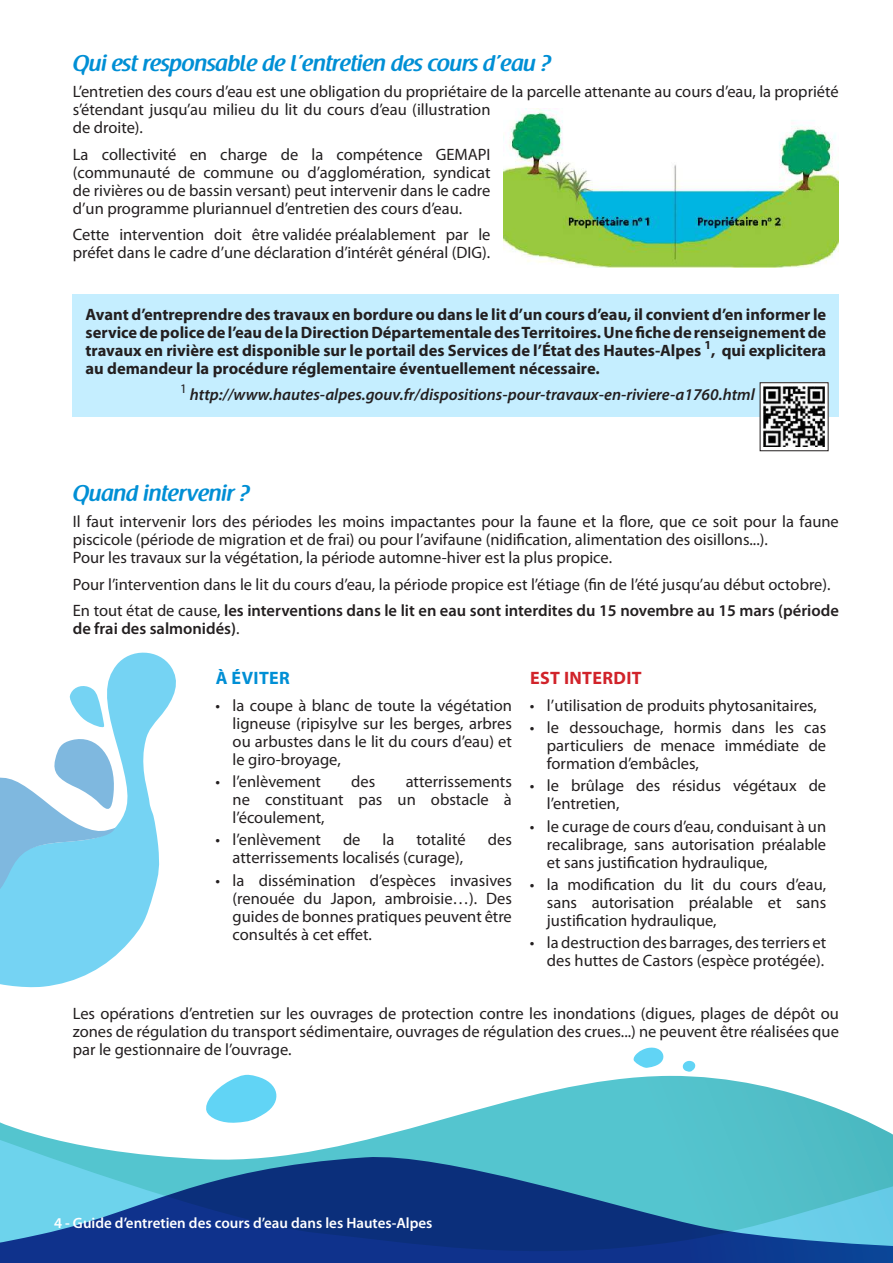
<style>
.page{position:relative;width:893px;height:1263px;background:#fff}
.page>*{position:absolute;margin:0;border:0;box-sizing:border-box;transform-origin:0 0}
.t1{font:600 22.5px "Raspoutine";color:#008fd5}
.t2{font:700 18px "Myriad Pro";letter-spacing:.02em;color:#d1232a}
.t3{font:700 18px "Myriad Pro";letter-spacing:.02em;color:#008fd5}
.t4{font:16.5px/18px "Myriad Pro";color:#231f20;text-align:justify}
.t5{font:700 16.5px/18px "Myriad Pro";color:#231f20;text-align:justify}
.t6{font:italic 600 16.5px "Myriad Pro";color:#231f20}
.t7{font:600 16.5px "Myriad Pro";color:#231f20}
.t8{font:600 15px "Myriad Pro";color:#fff}
.t9{font:13.05px "Myriad Pro";color:#231f20}
.s1{font-weight:600}
.s2{font-weight:400}
</style>
<div class="page">
<svg style="left:455px;top:1075px;width:400px;height:41px"></svg>
<svg style="left:0;top:1119px;width:893px;height:144px;background:#468ab4"></svg>
<img style="left:503px;top:108px;width:336px;height:160px">
<div style="left:73px;top:294px;width:766px;height:123px;background:#c5eeff"></div>
<svg style="left:0;top:652px;width:176px;height:336px;fill:#75d3f3"></svg>
<svg style="left:0;top:733px;width:117px;height:172px"></svg>
<svg style="left:633px;top:1047px;width:63px;height:25px"></svg>
<svg style="left:204px;top:1074px;width:79px;height:50px"></svg>
<svg style="left:762px;top:384px;width:64px;height:63px"></svg>
<div style="left:760px;top:382px;width:68px;height:69px;border:1px solid #231f20"></div>
<img style="left:764px;top:387px;width:60px;height:60px">
<h1 class="t1" style="left:73px;top:50px;width:479px">Qui est responsable de l’entretien des cours d’eau ?</h1>
<p class="t4" style="left:73px;top:82px;width:768px;text-align:left">L’entretien des cours d’eau est une obligation du propriétaire de la parcelle attenante au cours d’eau, la propriété s’étendant jusqu’au milieu du lit du cours d’eau (illustration<br>de droite).</p>
<p class="t4" style="left:73px;top:145px;width:419px">La collectivité en charge de la compétence GEMAPI (communauté de commune ou d’agglomération, syndicat de rivières ou de bassin versant) peut intervenir dans le cadre d’un programme pluriannuel d’entretien des cours d’eau.</p>
<p class="t4" style="left:73px;top:225px;width:419px">Cette intervention doit être validée préalablement par le préfet dans le cadre d’une déclaration d’intérêt général (DIG).</p>
<p class="t5" style="left:86px;top:304px;width:742px">Avant d’entreprendre des travaux en bordure ou dans le lit d’un cours d’eau, il convient d’en informer le service de police de l’eau de la Direction Départementale des Territoires. Une fiche de renseignement de travaux en rivière est disponible sur le portail des Services de l’État des Hautes-Alpes <sup>1</sup>, qui explicitera au demandeur la procédure réglementaire éventuellement nécessaire.</p>
<p class="t9" style="left:180px;top:380px;width:8px">1</p>
<p class="t6" style="left:190px;top:384px;width:566px">http://www.hautes-alpes.gouv.fr/dispositions-pour-travaux-en-riviere-a1760.html</p>
<h1 class="t1" style="left:73px;top:480px;width:178px">Quand intervenir ?</h1>
<p class="t4" style="left:73px;top:512px;width:768px;text-align:left">Il faut intervenir lors des périodes les moins impactantes pour la faune et la flore, que ce soit pour la faune piscicole (période de migration et de frai) ou pour l’avifaune (nidification, alimentation des oisillons...).<br>Pour les travaux sur la végétation, la période automne-hiver est la plus propice.</p>
<p class="t4" style="left:73px;top:571px;width:768px;line-height:26.5px">Pour l’intervention dans le lit du cours d’eau, la période propice est l’étiage (fin de l’été jusqu’au début octobre).<br>En tout état de cause, <span class="s1">les interventions dans le lit en eau sont interdites du 15 novembre au 15 mars (période</span></p>
<p class="t7" style="left:73px;top:618px;width:168px">de frai des salmonidés)<span class="s2">.</span></p>
<p class="t3" style="left:216px;top:666px;width:76px">À ÉVITER</p>
<p class="t4" style="left:233px;top:696px;width:281px;text-indent:-17px">• la coupe à blanc de toute la végétation ligneuse (ripisylve sur les berges, arbres ou arbustes dans le lit du cours d’eau) et le giro-broyage,</p>
<p class="t4" style="left:216px;top:772px;width:107px">• l’enlèvement</p>
<p class="t4" style="left:351px;top:772px;width:26px">des</p>
<p class="t4" style="left:233px;top:772px;width:281px;text-indent:173px">atterrissements ne constituant pas un obstacle à l’écoulement,</p>
<p class="t4" style="left:216px;top:830px;width:107px">• l’enlèvement</p>
<p class="t4" style="left:343px;top:830px;width:19px">de</p>
<p class="t4" style="left:383px;top:830px;width:13px">la</p>
<p class="t4" style="left:416px;top:830px;width:51px">totalité</p>
<p class="t4" style="left:488px;top:830px;width:26px">des</p>
<p class="t4" style="left:233px;top:848px;width:232px">atterrissements localisés (curage),</p>
<p class="t4" style="left:233px;top:871px;width:281px;text-indent:-17px">• la dissémination d’espèces invasives (renouée du Japon, ambroisie…). Des guides de bonnes pratiques peuvent être consultés à cet effet.</p>
<p class="t2" style="left:530px;top:666px;width:113px">EST INTERDIT</p>
<p class="t4" style="left:530px;top:696px;width:289px">• l’utilisation de produits phytosanitaires,</p>
<p class="t4" style="left:547px;top:718px;width:281px;text-indent:-17px">• le dessouchage, hormis dans les cas particuliers de menace immédiate de formation d’embâcles,</p>
<p class="t4" style="left:547px;top:776px;width:281px;text-indent:-17px">• le brûlage des résidus végétaux de l’entretien,</p>
<p class="t4" style="left:547px;top:817px;width:281px;text-indent:-17px">• le curage de cours d’eau, conduisant à un recalibrage, sans autorisation préalable et sans justification hydraulique,</p>
<p class="t4" style="left:547px;top:875px;width:281px;text-indent:-17px">• la modification du lit du cours d’eau, sans autorisation préalable et sans justification hydraulique,</p>
<p class="t4" style="left:530px;top:933px;width:298px;text-align:right">• la destruction des barrages, des terriers et des huttes de Castors (espèce protégée).</p>
<p class="t4" style="left:73px;top:1004px;width:768px">Les opérations d’entretien sur les ouvrages de protection contre les inondations (digues, plages de dépôt ou zones de régulation du transport sédimentaire, ouvrages de régulation des crues...) ne peuvent être réalisées que par le gestionnaire de l’ouvrage.</p>
<p class="t8" style="left:54px;top:1213px;width:380px">4 - Guide d’entretien des cours d’eau dans les Hautes-Alpes</p>
</div>
